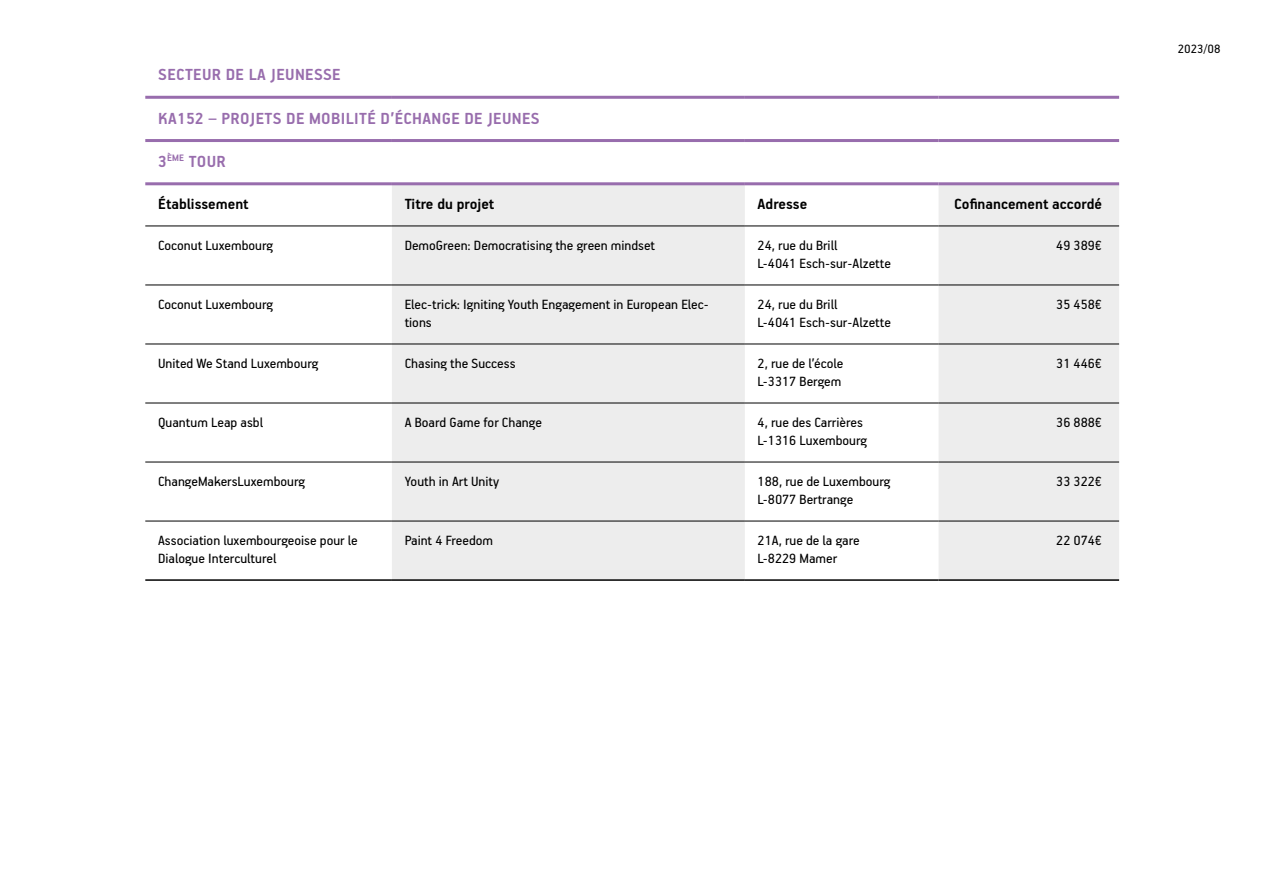
<style>
.page{position:relative;width:1263px;height:893px;background:#fff}
.page>*{position:absolute;margin:0;border:0;box-sizing:border-box;transform-origin:0 0}
.t1{font:700 18px "PF Handbook Pro";letter-spacing:.02em;color:#986dad}
.t2{font:700 16.5px "PF Handbook Pro";color:#000}
.t3{font:15px/18px "PF Handbook Pro";color:#000}
.t4{font:13.5px "PF Handbook Pro";color:#000}
</style>
<div class="page">
<div style="left:392px;top:185px;width:727px;height:394px;background:#ededed"></div>
<svg style="left:745px;top:185px;width:193px;height:394px"></svg>
<hr style="left:145px;top:579px;width:247px;height:2px;background:#000">
<hr style="left:392px;top:579px;width:353px;height:2px;background:#000">
<hr style="left:745px;top:579px;width:193px;height:2px;background:#000">
<hr style="left:938px;top:579px;width:181px;height:2px;background:#000">
<hr style="left:145px;top:96px;width:247px;height:3px;background:#986dad">
<hr style="left:392px;top:96px;width:353px;height:3px;background:#986dad">
<hr style="left:745px;top:96px;width:193px;height:3px;background:#986dad">
<hr style="left:938px;top:96px;width:181px;height:3px;background:#986dad">
<hr style="left:145px;top:182px;width:247px;height:3px;background:#986dad">
<hr style="left:392px;top:182px;width:353px;height:3px;background:#986dad">
<hr style="left:745px;top:182px;width:193px;height:3px;background:#986dad">
<hr style="left:938px;top:182px;width:181px;height:3px;background:#986dad">
<hr style="left:145px;top:139px;width:247px;height:3px;background:#986dad">
<hr style="left:392px;top:139px;width:353px;height:3px;background:#986dad">
<hr style="left:745px;top:139px;width:193px;height:3px;background:#986dad">
<hr style="left:938px;top:139px;width:181px;height:3px;background:#986dad">
<hr style="left:145px;top:226px;width:247px;height:1px;background:#000">
<hr style="left:392px;top:226px;width:353px;height:1px;background:#000">
<hr style="left:745px;top:226px;width:193px;height:1px;background:#000">
<hr style="left:938px;top:226px;width:181px;height:1px;background:#000">
<hr style="left:145px;top:285px;width:247px;height:1px;background:#000">
<hr style="left:392px;top:285px;width:353px;height:1px;background:#000">
<hr style="left:745px;top:285px;width:193px;height:1px;background:#000">
<hr style="left:938px;top:285px;width:181px;height:1px;background:#000">
<hr style="left:145px;top:344px;width:247px;height:1px;background:#000">
<hr style="left:392px;top:344px;width:353px;height:1px;background:#000">
<hr style="left:745px;top:344px;width:193px;height:1px;background:#000">
<hr style="left:938px;top:344px;width:181px;height:1px;background:#000">
<hr style="left:145px;top:403px;width:247px;height:1px;background:#000">
<hr style="left:392px;top:403px;width:353px;height:1px;background:#000">
<hr style="left:745px;top:403px;width:193px;height:1px;background:#000">
<hr style="left:938px;top:403px;width:181px;height:1px;background:#000">
<hr style="left:145px;top:462px;width:247px;height:1px;background:#000">
<hr style="left:392px;top:462px;width:353px;height:1px;background:#000">
<hr style="left:745px;top:462px;width:193px;height:1px;background:#000">
<hr style="left:938px;top:462px;width:181px;height:1px;background:#000">
<hr style="left:145px;top:521px;width:247px;height:1px;background:#000">
<hr style="left:392px;top:521px;width:353px;height:1px;background:#000">
<hr style="left:745px;top:521px;width:193px;height:1px;background:#000">
<hr style="left:938px;top:521px;width:181px;height:1px;background:#000">
<p class="t1" style="left:158px;top:64px;width:184px">SECTEUR DE LA JEUNESSE</p>
<p class="t1" style="left:158px;top:107px;width:383px">KA152 – PROJETS DE MOBILITÉ D’ÉCHANGE DE JEUNES</p>
<p class="t1" style="left:158px;top:150px;width:69px">3<sup>ÈME</sup> TOUR</p>
<p class="t2" style="left:158px;top:194px;width:92px">Établissement</p>
<p class="t2" style="left:405px;top:194px;width:91px">Titre du projet</p>
<p class="t2" style="left:758px;top:194px;width:51px">Adresse</p>
<p class="t2" style="left:954px;top:194px;width:149px">Cofinancement accordé</p>
<p class="t3" style="left:158px;top:236px;width:117px">Coconut Luxembourg</p>
<p class="t3" style="left:405px;top:236px;width:252px">DemoGreen: Democratising the green mindset</p>
<p class="t3" style="left:758px;top:236px;width:81px">24, rue du Brill</p>
<p class="t3" style="left:758px;top:254px;width:135px">L-4041 Esch-sur-Alzette</p>
<p class="t3" style="left:1056px;top:236px;width:47px">49 389€</p>
<p class="t3" style="left:158px;top:295px;width:117px">Coconut Luxembourg</p>
<p class="t3" style="left:405px;top:295px;width:306px">Elec-trick: Igniting Youth Engagement in European Elec&shy;tions</p>
<p class="t3" style="left:758px;top:295px;width:81px">24, rue du Brill</p>
<p class="t3" style="left:758px;top:313px;width:135px">L-4041 Esch-sur-Alzette</p>
<p class="t3" style="left:1056px;top:295px;width:47px">35 458€</p>
<p class="t3" style="left:158px;top:354px;width:162px">United We Stand Luxembourg</p>
<p class="t3" style="left:405px;top:354px;width:112px">Chasing the Success</p>
<p class="t3" style="left:758px;top:354px;width:87px">2, rue de l’école</p>
<p class="t3" style="left:758px;top:372px;width:85px">L-3317 Bergem</p>
<p class="t3" style="left:1056px;top:354px;width:47px">31 446€</p>
<p class="t3" style="left:158px;top:413px;width:107px">Quantum Leap asbl</p>
<p class="t3" style="left:405px;top:413px;width:139px">A Board Game for Change</p>
<p class="t3" style="left:758px;top:413px;width:107px">4, rue des Carrières</p>
<p class="t3" style="left:758px;top:431px;width:111px">L-1316 Luxembourg</p>
<p class="t3" style="left:1056px;top:413px;width:47px">36 888€</p>
<p class="t3" style="left:158px;top:472px;width:149px">ChangeMakersLuxembourg</p>
<p class="t3" style="left:405px;top:472px;width:96px">Youth in Art Unity</p>
<p class="t3" style="left:758px;top:472px;width:134px">188, rue de Luxembourg<br>L-8077 Bertrange</p>
<p class="t3" style="left:1056px;top:472px;width:47px">33 322€</p>
<p class="t3" style="left:158px;top:531px;width:201px">Association luxembourgeoise pour le<br>Dialogue Interculturel</p>
<p class="t3" style="left:405px;top:531px;width:90px">Paint 4 Freedom</p>
<p class="t3" style="left:758px;top:531px;width:104px">21A, rue de la gare</p>
<p class="t3" style="left:1056px;top:531px;width:47px">22 074€</p>
<p class="t3" style="left:758px;top:549px;width:81px">L-8229 Mamer</p>
<p class="t4" style="left:1178px;top:40px;width:44px">2023/08</p>
</div>
